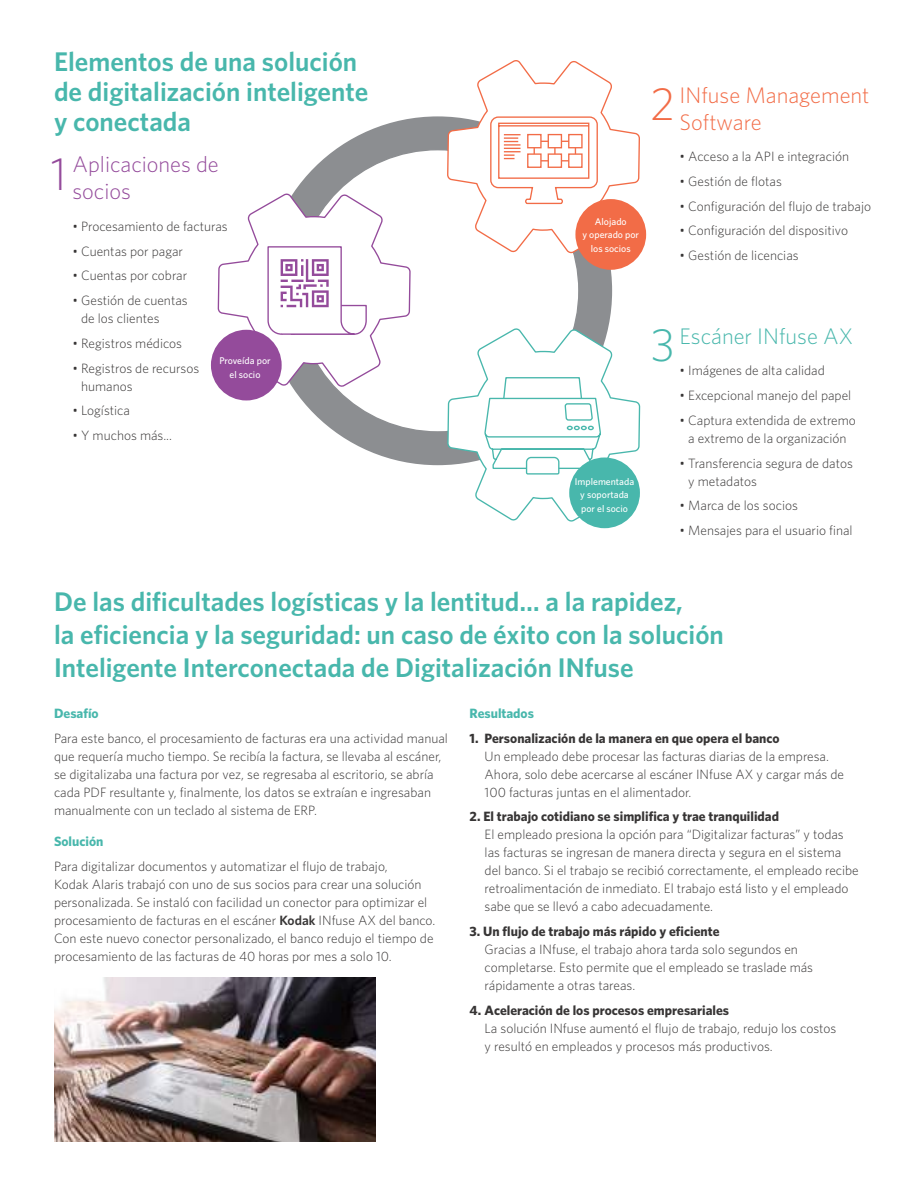
<style>
.page{position:relative;width:918px;height:1188px;background:#fff}
.page>*{position:absolute;margin:0;border:0;box-sizing:border-box;transform-origin:0 0}
.t1{font:300 46.35px "Whitney";color:#944b9b}
.t2{font:300 46.35px "Whitney";color:#f26c47}
.t3{font:300 46.35px "Whitney";color:#48b7ac}
.t4{font:600 27px/30px "Whitney";color:#48b7ac}
.t5{font:300 22.5px/27px "Whitney";color:#f26c47}
.t6{font:300 22.5px/27px "Whitney";color:#944b9b}
.t7{font:300 22.5px "Whitney";color:#48b7ac}
.t8{font:300 13.5px/18px "Whitney";color:#373535}
.t9{font:700 13.5px "Whitney";color:#373535}
.t10{font:700 13.5px "Whitney";color:#48b7ac}
.t11{font:500 9.75px/13.5px "Whitney";color:#fff;text-align:center}
.s1{font-weight:600}
</style>
<div class="page">
<svg style="left:217px;top:118px;width:194px;height:345px"></svg>
<svg style="left:446px;top:116px;width:195px;height:213px"></svg>
<svg style="left:448px;top:329px;width:192px;height:193px"></svg>
<svg style="left:218px;top:194px;width:192px;height:193px"></svg>
<svg style="left:448px;top:60px;width:191px;height:193px"></svg>
<div style="left:527px;top:134px;width:15px;height:14px;background:#fff;border:1px solid #f26c47"></div>
<div style="left:548px;top:134px;width:14px;height:14px;background:#fff;border:1px solid #f26c47"></div>
<div style="left:568px;top:134px;width:15px;height:14px;background:#fff;border:1px solid #f26c47"></div>
<div style="left:527px;top:153px;width:15px;height:15px;background:#fff;border:1px solid #f26c47"></div>
<div style="left:548px;top:153px;width:14px;height:15px;background:#fff;border:1px solid #f26c47"></div>
<div style="left:568px;top:153px;width:15px;height:15px;background:#fff;border:1px solid #f26c47"></div>
<div style="left:569px;top:458px;width:71px;height:70px;background:#48b7ac;border-radius:50%"></div>
<div style="left:211px;top:330px;width:71px;height:70px;background:#944b9b;border-radius:50%"></div>
<div style="left:575px;top:199px;width:71px;height:71px;background:#f26c47;border-radius:50%"></div>
<img style="left:54px;top:978px;width:321px;height:164px">
<h2 class="t4" style="left:54px;top:46px;width:316px">Elementos de una solución de digitalización inteligente y conectada</h2>
<h1 class="t1" style="left:51px;top:143px;width:18px">1</h1>
<h3 class="t6" style="left:72px;top:150px;width:148px">Aplicaciones de socios</h3>
<p class="t8" style="left:72px;top:217px;width:157px">• Procesamiento de facturas</p>
<p class="t8" style="left:72px;top:241px;width:112px">• Cuentas por pagar</p>
<p class="t8" style="left:72px;top:266px;width:116px">• Cuentas por cobrar</p>
<p class="t8" style="left:81px;top:291px;width:108px;text-indent:-9px">• Gestión de cuentas de los clientes</p>
<p class="t8" style="left:72px;top:334px;width:111px">• Registros médicos</p>
<p class="t8" style="left:81px;top:358px;width:120px;text-indent:-9px">• Registros de recursos humanos</p>
<p class="t8" style="left:72px;top:401px;width:59px">• Logística</p>
<p class="t8" style="left:72px;top:426px;width:101px">• Y muchos más...</p>
<p class="t11" style="left:219px;top:354px;width:53px">Proveída por el socio</p>
<p class="t11" style="left:582px;top:214px;width:58px">Alojado<br>y operado por los socios</p>
<h1 class="t2" style="left:650px;top:73px;width:26px">2</h1>
<h3 class="t5" style="left:680px;top:81px;width:191px">INfuse Management<br>Software</h3>
<p class="t8" style="left:680px;top:147px;width:171px">• Acceso a la API e integración</p>
<p class="t8" style="left:680px;top:172px;width:104px">• Gestión de flotas</p>
<p class="t8" style="left:680px;top:196px;width:193px">• Configuración del flujo de trabajo</p>
<p class="t8" style="left:680px;top:221px;width:170px">• Configuración del dispositivo</p>
<p class="t8" style="left:680px;top:246px;width:121px">• Gestión de licencias</p>
<p class="t11" style="left:575px;top:474px;width:61px">Implementada y soportada por el socio</p>
<h1 class="t3" style="left:651px;top:314px;width:26px">3</h1>
<h3 class="t7" style="left:680px;top:321px;width:175px">Escáner INfuse AX</h3>
<p class="t8" style="left:680px;top:361px;width:147px">• Imágenes de alta calidad</p>
<p class="t8" style="left:680px;top:386px;width:173px">• Excepcional manejo del papel</p>
<p class="t8" style="left:680px;top:411px;width:178px;text-align:center">• Captura extendida de extremo a extremo de la organización</p>
<p class="t8" style="left:688px;top:453px;width:166px;text-indent:-9px">• Transferencia segura de datos y metadatos</p>
<p class="t8" style="left:680px;top:496px;width:120px">• Marca de los socios</p>
<p class="t8" style="left:680px;top:521px;width:175px">• Mensajes para el usuario final</p>
<h2 class="t4" style="left:54px;top:584px;width:672px;line-height:33px">De las dificultades logísticas y la lentitud… a la rapidez,<br>la eficiencia y la seguridad: un caso de éxito con la solución<br>Inteligente Interconectada de Digitalización INfuse</h2>
<p class="t10" style="left:54px;top:704px;width:46px">Desafío</p>
<p class="t8" style="left:54px;top:729px;width:396px">Para este banco, el procesamiento de facturas era una actividad manual que requería mucho tiempo. Se recibía la factura, se llevaba al escáner, se digitalizaba una factura por vez, se regresaba al escritorio, se abría cada PDF resultante y, finalmente, los datos se extraían e ingresaban manualmente con un teclado al sistema de ERP.</p>
<p class="t10" style="left:54px;top:832px;width:51px">Solución</p>
<p class="t8" style="left:54px;top:857px;width:383px">Para digitalizar documentos y automatizar el flujo de trabajo,<br>Kodak Alaris trabajó con uno de sus socios para crear una solución personalizada. Se instaló con facilidad un conector para optimizar el procesamiento de facturas en el escáner <span class="s1">Kodak</span> INfuse AX del banco.<br>Con este nuevo conector personalizado, el banco redujo el tiempo de procesamiento de las facturas de 40 horas por mes a solo 10.</p>
<p class="t10" style="left:470px;top:704px;width:66px">Resultados</p>
<p class="t9" style="left:470px;top:729px;width:311px">1. Personalización de la manera en que opera el banco</p>
<p class="t8" style="left:485px;top:747px;width:361px">Un empleado debe procesar las facturas diarias de la empresa.<br>Ahora, solo debe acercarse al escáner INfuse AX y cargar más de<br>100 facturas juntas en el alimentador.</p>
<p class="t9" style="left:470px;top:808px;width:311px">2. El trabajo cotidiano se simplifica y trae tranquilidad</p>
<p class="t8" style="left:485px;top:825px;width:376px">El empleado presiona la opción para “Digitalizar facturas” y todas las facturas se ingresan de manera directa y segura en el sistema del banco. Si el trabajo se recibió correctamente, el empleado recibe retroalimentación de inmediato. El trabajo está listo y el empleado sabe que se llevó a cabo adecuadamente.</p>
<p class="t9" style="left:470px;top:922px;width:251px">3. Un flujo de trabajo más rápido y eficiente</p>
<p class="t8" style="left:485px;top:940px;width:330px">Gracias a INfuse, el trabajo ahora tarda solo segundos en completarse. Esto permite que el empleado se traslade más rápidamente a otras tareas.</p>
<p class="t9" style="left:470px;top:1001px;width:261px">4. Aceleración de los procesos empresariales</p>
<p class="t8" style="left:485px;top:1019px;width:353px">La solución INfuse aumentó el flujo de trabajo, redujo los costos y resultó en empleados y procesos más productivos.</p>
</div>
